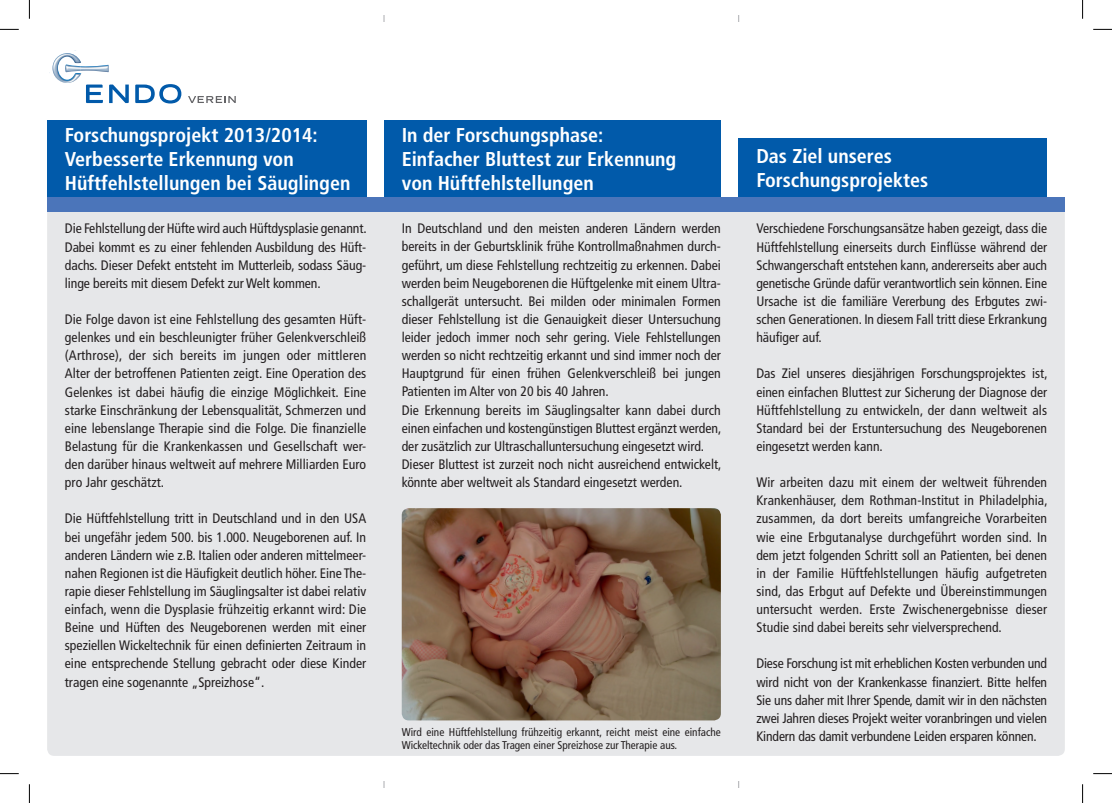
<style>
.page{position:relative;width:1112px;height:803px;background:#fff}
.page>*{position:absolute;margin:0;border:0;box-sizing:border-box;transform-origin:0 0}
.t1{font:700 condensed 20px/24px "Frutiger LT Std";color:#fff}
.t2{font:condensed 13.75px/18.1px "Frutiger LT Std";color:#231f20;text-align:justify}
.t3{font:condensed 11.25px/13.5px "Frutiger LT Std";color:#231f20}
</style>
<div class="page">
<hr style="left:383px;top:15px;width:1px;height:773px;background:#bcbdc0">
<hr style="left:737px;top:15px;width:2px;height:773px;background:#bcbdc0">
<div style="left:19px;top:22px;width:1073px;height:759px;background:#fff"></div>
<div style="left:47px;top:201px;width:1017px;height:555px;background:#e6e7e9;border-radius:7px"></div>
<div style="left:47px;top:197px;width:1017px;height:14px;background:#4b75ba"></div>
<div style="left:47px;top:121px;width:319px;height:76px;background:#015aaa"></div>
<div style="left:384px;top:121px;width:336px;height:76px;background:#015aaa"></div>
<div style="left:738px;top:138px;width:308px;height:59px;background:#015aaa"></div>
<img style="left:401px;top:508px;width:319px;height:212px">
<svg style="left:135px;top:84px;width:46px;height:20px"></svg>
<svg style="left:188px;top:96px;width:48px;height:7px"></svg>
<svg style="left:49px;top:50px;width:80px;height:53px"></svg>
<img style="left:52px;top:53px;width:29px;height:30px">
<img style="left:81px;top:62px;width:28px;height:13px">
<svg style="left:0;top:29px;width:19px;height:1px"></svg>
<svg style="left:1093px;top:29px;width:18px;height:1px"></svg>
<svg style="left:0;top:773px;width:19px;height:1px"></svg>
<svg style="left:1093px;top:773px;width:18px;height:1px"></svg>
<svg style="left:29px;top:0;width:1px;height:19px"></svg>
<svg style="left:29px;top:784px;width:1px;height:19px"></svg>
<svg style="left:1082px;top:0;width:1px;height:19px"></svg>
<svg style="left:1082px;top:784px;width:1px;height:19px"></svg>
<h1 class="t1" style="left:65px;top:123px;width:287px">Forschungsprojekt 2013/2014:<br>Verbesserte Erkennung von<br>Hüftfehlstellungen bei Säuglingen</h1>
<h1 class="t1" style="left:401px;top:123px;width:276px">In der Forschungsphase:<br>Einfacher Bluttest zur Erkennung von Hüftfehlstellungen</h1>
<h1 class="t1" style="left:756px;top:144px;width:173px">Das Ziel unseres<br>Forschungsprojektes</h1>
<p class="t2" style="left:65px;top:220px;width:303px">Die Fehlstellung der Hüfte wird auch Hüftdysplasie genannt.<br>Dabei kommt es zu einer fehlenden Ausbildung des Hüft&shy;dachs. Dieser Defekt entsteht im Mutterleib, sodass Säug&shy;linge bereits mit diesem Defekt zur Welt kommen.</p>
<p class="t2" style="left:65px;top:310px;width:303px">Die Folge davon ist eine Fehlstellung des gesamten Hüft&shy;gelenkes und ein beschleunigter früher Gelenkverschleiß (Arthrose), der sich bereits im jungen oder mittleren Alter der betroffenen Patienten zeigt. Eine Operation des Gelenkes ist dabei häufig die einzige Möglichkeit. Eine starke Einschränkung der Lebensqualität, Schmerzen und eine lebenslange Therapie sind die Folge. Die finanzielle Belastung für die Krankenkassen und Gesellschaft wer&shy;den darüber hinaus weltweit auf mehrere Milliarden Euro pro Jahr geschätzt.</p>
<p class="t2" style="left:65px;top:510px;width:303px">Die Hüftfehlstellung tritt in Deutschland und in den USA bei ungefähr jedem 500. bis 1.000. Neugeborenen auf. In anderen Ländern wie z.B. Italien oder anderen mittelmeer&shy;nahen Regionen ist die Häufigkeit deutlich höher. Eine The&shy;rapie dieser Fehlstellung im Säuglingsalter ist dabei relativ einfach, wenn die Dysplasie frühzeitig erkannt wird: Die Beine und Hüften des Neugeborenen werden mit einer speziellen Wickeltechnik für einen definierten Zeitraum in eine entsprechende Stellung gebracht oder diese Kinder tragen eine sogenannte „Spreizhose“.</p>
<p class="t2" style="left:401px;top:220px;width:321px;text-align:left">In Deutschland und den meisten anderen Ländern werden bereits in der Geburtsklinik frühe Kontrollmaßnahmen durch&shy;geführt, um diese Fehlstellung rechtzeitig zu erkennen. Dabei werden beim Neugeborenen die Hüftgelenke mit einem Ultra&shy;schallgerät untersucht. Bei milden oder minimalen Formen dieser Fehlstellung ist die Genauigkeit dieser Untersuchung leider jedoch immer noch sehr gering. Viele Fehlstellungen werden so nicht rechtzeitig erkannt und sind immer noch der Hauptgrund für einen frühen Gelenkverschleiß bei jungen Patienten im Alter von 20 bis 40 Jahren.<br>Die Erkennung bereits im Säuglingsalter kann dabei durch einen einfachen und kostengünstigen Bluttest ergänzt wer den, der zusätzlich zur Ultraschalluntersuchung eingesetzt wird.<br>Dieser Bluttest ist zurzeit noch nicht ausreichend entwickelt, könnte aber weltweit als Standard eingesetzt werden.</p>
<p class="t2" style="left:756px;top:220px;width:292px">Verschiedene Forschungsansätze haben gezeigt, dass die Hüftfehlstellung einerseits durch Einflüsse während der Schwangerschaft entstehen kann, andererseits aber auch genetische Gründe dafür verantwortlich sein können. Eine Ursache ist die familiäre Vererbung des Erbgutes zwi&shy;schen Generationen. In diesem Fall tritt diese Erkrankung häufiger auf.</p>
<p class="t2" style="left:756px;top:365px;width:293px">Das Ziel unseres diesjährigen Forschungsprojektes ist, einen einfachen Bluttest zur Sicherung der Diagnose der Hüftfehlstellung zu entwickeln, der dann weltweit als Standard bei der Erstuntersuchung des Neugeborenen eingesetzt werden kann.</p>
<p class="t2" style="left:756px;top:473px;width:293px">Wir arbeiten dazu mit einem der weltweit führenden Krankenhäuser, dem Rothman-Institut in Philadelphia, zusammen, da dort bereits umfangreiche Vorarbeiten wie eine Erbgutanalyse durchgeführt worden sind. In dem jetzt folgenden Schritt soll an Patienten, bei denen in der Familie Hüftfehlstellungen häufig aufgetreten sind, das Erbgut auf Defekte und Übereinstimmungen untersucht werden. Erste Zwischenergebnisse dieser Studie sind dabei bereits sehr vielversprechend.</p>
<p class="t2" style="left:756px;top:655px;width:292px">Diese Forschung ist mit erheblichen Kosten verbunden und wird nicht von der Krankenkasse finanziert. Bitte helfen Sie uns daher mit Ihrer Spende, damit wir in den nächsten zwei Jahren dieses Projekt weiter voranbringen und vielen Kindern das damit verbundene Leiden ersparen können.</p>
<p class="t3" style="left:401px;top:725px;width:320px">Wird eine Hüftfehlstellung frühzeitig erkannt, reicht meist eine einfache<br>Wickeltechnik oder das Tragen einer Spreizhose zur Therapie aus.</p>
</div>
